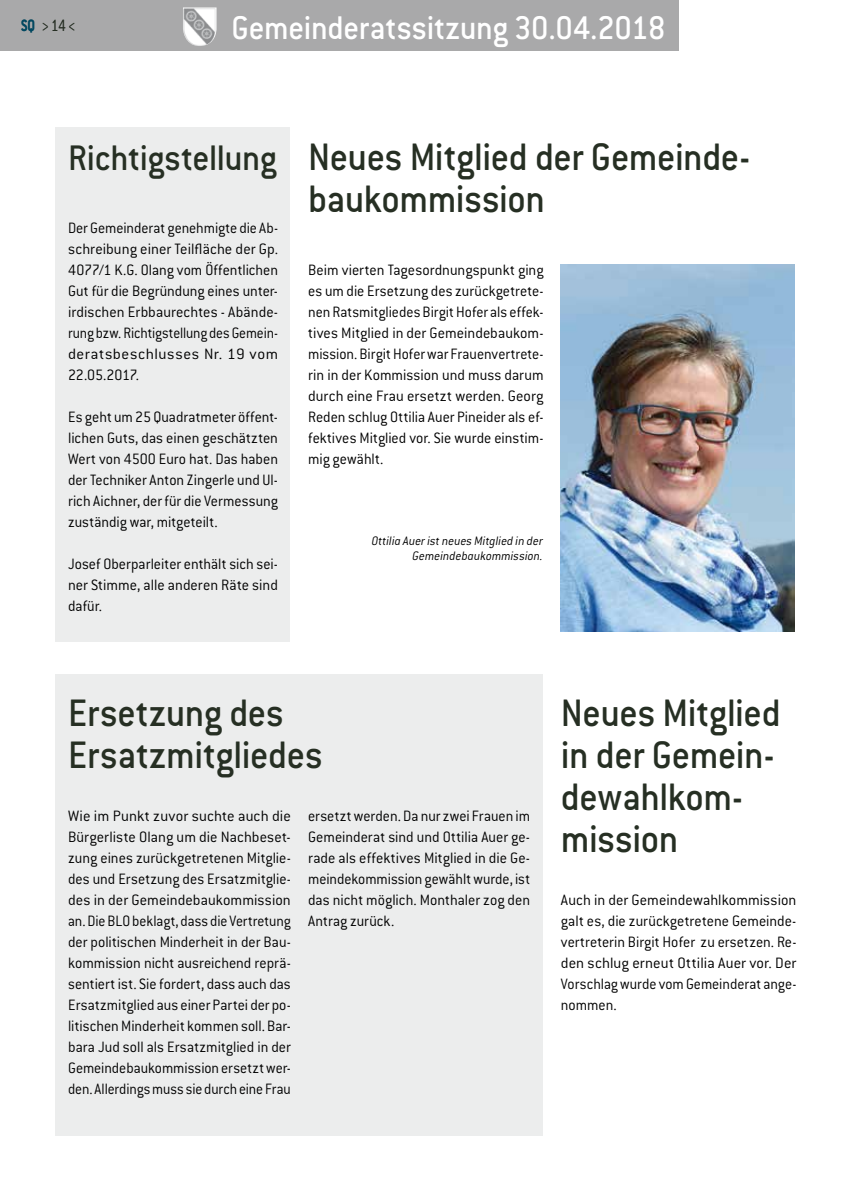
<style>
.page{position:relative;width:851px;height:1191px;background:#fff}
.page>*{position:absolute;margin:0;border:0;box-sizing:border-box;transform-origin:0 0}
.t1{font:500 42px/42px "Conduit ITC";letter-spacing:-.01em;color:#262f23;scale:.95 1}
.t2{font:500 39px "Conduit ITC";letter-spacing:-.01em;color:#262f23;scale:.95 1}
.t3{font:500 36px "Conduit ITC";letter-spacing:-.01em;color:#fff;scale:.95 1}
.t4{font:300 18px "Conduit ITC";color:#262f23;scale:.8 1}
.t5{font:300 16.5px/21px "Conduit ITC";color:#000;text-align:justify}
.t6{font:300 16.5px/21px "Conduit ITC";color:#000;text-align:justify;scale:.95 1}
.t7{font:300 16.5px/21px "Conduit ITC";color:#000;text-align:justify;scale:.96 1}
.t8{font:300 16.5px/21px "Conduit ITC";color:#000;text-align:justify;scale:.94 1}
.t9{font:italic 300 13.5px/15px "Conduit ITC";letter-spacing:.01em;color:#000;text-align:right;scale:.95 1}
.s1{font-weight:700;color:#004962}
</style>
<div class="page">
<div style="left:0;top:0;width:678px;height:51px;background:#a9a9aa"></div>
<div style="left:55px;top:674px;width:488px;height:461px;background:#eceded"></div>
<div style="left:55px;top:128px;width:235px;height:514px;background:#eceded"></div>
<img style="left:183px;top:7px;width:33px;height:39px">
<img style="left:561px;top:264px;width:233px;height:368px">
<p class="t4" style="left:21px;top:16px;width:70px"><span class="s1">SQ</span> &gt; 14 &lt;</p>
<h3 class="t3" style="left:231px;top:7px;width:458px">Gemeinderatssitzung 30.04.2018</h3>
<h2 class="t2" style="left:68px;top:135px;width:221px">Richtigstellung</h2>
<p class="t8" style="left:68px;top:217px;width:225px">Der Gemeinderat genehmigte die Ab&shy;schreibung einer Teilfläche der Gp.<br>4077/1 K.G. Olang vom Öffentlichen Gut für die Begründung eines unter&shy;irdischen Erbbaurechtes - Abände&shy;rung bzw. Richtigstellung des Gemein&shy;deratsbeschlusses Nr. 19 vom 22.05.2017.</p>
<p class="t6" style="left:68px;top:406px;width:222px">Es geht um 25 Quadratmeter öffent&shy;lichen Guts, das einen geschätzten Wert von 4500 Euro hat. Das haben der Techniker Anton Zingerle und Ul&shy;rich Aichner, der für die Vermessung zuständig war, mitgeteilt.</p>
<p class="t6" style="left:68px;top:553px;width:222px">Josef Oberparleiter enthält sich sei&shy;ner Stimme, alle anderen Räte sind dafür.</p>
<h1 class="t1" style="left:308px;top:135px;width:467px">Neues Mitglied der Gemeinde&shy;baukommission</h1>
<p class="t7" style="left:308px;top:259px;width:247px">Beim vierten Tagesordnungspunkt ging es um die Ersetzung des zurückgetrete&shy;nen Ratsmitgliedes Birgit Hofer als effek&shy;tives Mitglied in der Gemeindebaukom&shy;mission. Birgit Hofer war Frauenvertrete&shy;rin in der Kommission und muss darum durch eine Frau ersetzt werden. Georg Reden schlug Ottilia Auer Pineider als ef&shy;fektives Mitglied vor. Sie wurde einstim&shy;mig gewählt.</p>
<p class="t9" style="left:372px;top:534px;width:181px">Ottilia Auer ist neues Mitglied in der<br>Gemeindebaukommission.</p>
<h1 class="t1" style="left:68px;top:692px;width:269px">Ersetzung des<br>Ersatzmitgliedes</h1>
<p class="t6" style="left:308px;top:805px;width:235px">ersetzt werden. Da nur zwei Frauen im Gemeinderat sind und Ottilia Auer ge&shy;rade als effektives Mitglied in die Ge&shy;meindekommission gewählt wurde, ist das nicht möglich. Monthaler zog den Antrag zurück.</p>
<p class="t5" style="left:68px;top:805px;width:224px">Wie im Punkt zuvor suchte auch die Bürgerliste Olang um die Nachbeset&shy;zung eines zurückgetretenen Mitglie&shy;des und Ersetzung des Ersatzmitglie&shy;des in der Gemeindebaukommission an. Die BLO beklagt, dass die Vertretung der politischen Minderheit in der Bau&shy;kommission nicht ausreichend reprä&shy;sentiert ist. Sie fordert, dass auch das Ersatzmitglied aus einer Partei der po&shy;litischen Minderheit kommen soll. Bar&shy;bara Jud soll als Ersatzmitglied in der Gemeindebaukommission ersetzt wer&shy;den. Allerdings muss sie durch eine Frau</p>
<h1 class="t1" style="left:561px;top:692px;width:233px">Neues Mitglied in der Gemein&shy;dewahlkom&shy;mission</h1>
<p class="t5" style="left:561px;top:889px;width:237px">Auch in der Gemeindewahlkommission galt es, die zurückgetretene Gemeinde&shy;vertreterin Birgit Hofer zu ersetzen. Re&shy;den schlug erneut Ottilia Auer vor. Der Vorschlag wurde vom Gemeinderat ange&shy;nommen.</p>
</div>
